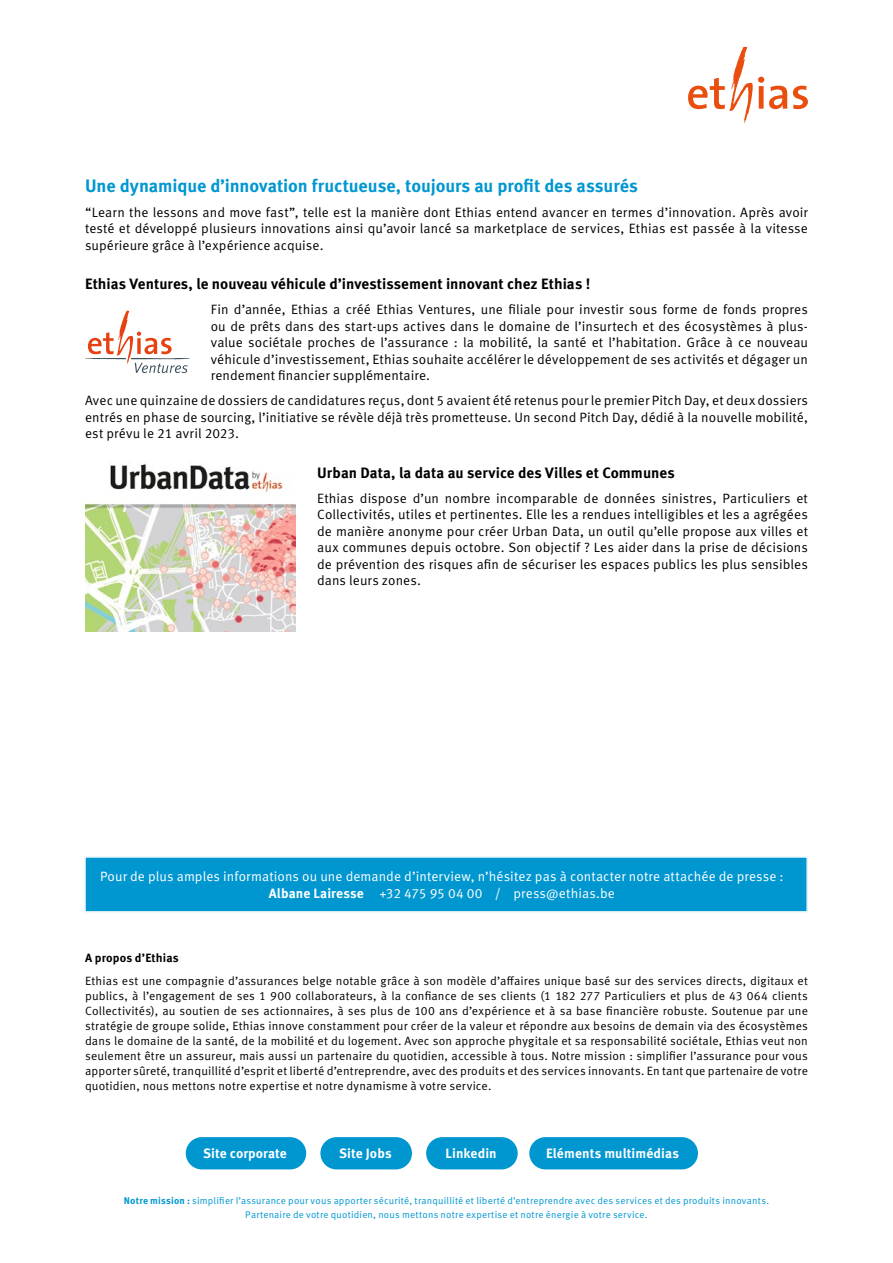
<style>
.page{position:relative;width:893px;height:1263px;background:#fff}
.page>*{position:absolute;margin:0;border:0;box-sizing:border-box;transform-origin:0 0}
.t1{font:700 18px "Meta Pro";letter-spacing:-.005em;color:#0097d1}
.t2{font:700 15px "Meta Pro";color:#000}
.t3{font:13.5px/16.5px "Meta Pro Norm";letter-spacing:.005em;color:#000;text-align:justify}
.t4{font:13.5px/16.5px "Meta Pro Norm";letter-spacing:.005em;color:#fff;text-align:center}
.t5{font:700 13.5px "Meta Pro";letter-spacing:.005em;color:#fff}
.t6{font:12px/15px "Meta Pro Norm";letter-spacing:.015em;color:#000;text-align:justify}
.t7{font:700 12px "Meta Pro";letter-spacing:.01em;color:#000}
.t8{font:9.75px/13.5px "Meta Pro Norm";letter-spacing:.02em;color:#0097d1;text-align:center}
.s1{font-family:"Meta Pro";font-weight:700}
</style>
<div class="page">
<svg style="left:688px;top:47px;width:99px;height:76px"></svg>
<svg style="left:793px;top:86px;width:15px;height:23px"></svg>
<img style="left:85px;top:464px;width:211px;height:167px">
<svg style="left:85px;top:311px;width:105px;height:62px"></svg>
<div style="left:85px;top:857px;width:722px;height:55px;background:#0097d1"></div>
<div style="left:84px;top:856px;width:724px;height:56px;border:2px solid #e9f5fc"></div>
<div style="left:186px;top:1137px;width:120px;height:32px;background:#0097d1;border-radius:16px"></div>
<div style="left:320px;top:1137px;width:92px;height:32px;background:#0097d1;border-radius:16px"></div>
<div style="left:426px;top:1137px;width:92px;height:32px;background:#0097d1;border-radius:16px"></div>
<div style="left:529px;top:1137px;width:169px;height:32px;background:#0097d1;border-radius:16px"></div>
<h1 class="t1" style="left:85px;top:172px;width:554px">Une dynamique d’innovation fructueuse, toujours au profit des assurés</h1>
<p class="t3" style="left:85px;top:203px;width:724px">“Learn the lessons and move fast”, telle est la manière dont Ethias entend avancer en termes d’innovation. Après avoir testé et développé plusieurs innovations ainsi qu’avoir lancé sa marketplace de services, Ethias est passée à la vitesse supérieure grâce à l’expérience acquise.</p>
<p class="t2" style="left:85px;top:272px;width:507px">Ethias Ventures, le nouveau véhicule d’investissement innovant chez Ethias !</p>
<p class="t3" style="left:211px;top:300px;width:599px">Fin d’année, Ethias a créé Ethias Ventures, une filiale pour investir sous forme de fonds propres ou de prêts dans des start-ups actives dans le domaine de l’insurtech et des écosystèmes à plus&shy;value sociétale proches de l’assurance : la mobilité, la santé et l’habitation. Grâce à ce nouveau véhicule d’investissement, Ethias souhaite accélérer le développement de ses activités et dégager un rendement financier supplémentaire.</p>
<p class="t3" style="left:85px;top:391px;width:724px">Avec une quinzaine de dossiers de candidatures reçus, dont 5 avaient été retenus pour le premier Pitch Day, et deux dossiers entrés en phase de sourcing, l’initiative se révèle déjà très prometteuse. Un second Pitch Day, dédié à la nouvelle mobilité, est prévu le 21 avril 2023.</p>
<p class="t2" style="left:317px;top:461px;width:359px">Urban Data, la data au service des Villes et Communes</p>
<p class="t3" style="left:317px;top:489px;width:492px">Ethias dispose d’un nombre incomparable de données sinistres, Particuliers et Collectivités, utiles et pertinentes. Elle les a rendues intelligibles et les a agrégées de manière anonyme pour créer Urban Data, un outil qu’elle propose aux villes et aux communes depuis octobre. Son objectif ? Les aider dans la prise de décisions de prévention des risques afin de sécuriser les espaces publics les plus sensibles dans leurs zones.</p>
<p class="t4" style="left:100px;top:867px;width:685px">Pour de plus amples informations ou une demande d’interview, n’hésitez pas à contacter notre attachée de presse :<br><span class="s1">Albane Lairesse</span> +32 475 95 04 00 / press@ethias.be</p>
<p class="t7" style="left:85px;top:948px;width:95px">A propos d’Ethias</p>
<p class="t6" style="left:85px;top:973px;width:724px">Ethias est une compagnie d’assurances belge notable grâce à son modèle d’affaires unique basé sur des services directs, digitaux et publics, à l’engagement de ses 1 900 collaborateurs, à la confiance de ses clients (1 182 277 Particuliers et plus de 43 064 clients Collectivités), au soutien de ses actionnaires, à ses plus de 100 ans d’expérience et à sa base financière robuste. Soutenue par une stratégie de groupe solide, Ethias innove constamment pour créer de la valeur et répondre aux besoins de demain via des écosystèmes dans le domaine de la santé, de la mobilité et du logement. Avec son approche phygitale et sa responsabilité sociétale, Ethias veut non seulement être un assureur, mais aussi un partenaire du quotidien, accessible à tous. Notre mission : simplifier l’assurance pour vous apporter sûreté, tranquillité d’esprit et liberté d’entreprendre, avec des produits et des services innovants. En tant que partenaire de votre quotidien, nous mettons notre expertise et notre dynamisme à votre service.</p>
<p class="t5" style="left:203px;top:1143px;width:85px">Site corporate</p>
<p class="t5" style="left:339px;top:1143px;width:54px">Site Jobs</p>
<p class="t5" style="left:446px;top:1143px;width:53px">Linkedin</p>
<p class="t5" style="left:546px;top:1143px;width:134px">Eléments multimédias</p>
<p class="t8" style="left:124px;top:1193px;width:647px"><span class="s1">Notre mission :</span> simplifier l’assurance pour vous apporter sécurité, tranquillité et liberté d’entreprendre avec des services et des produits innovants.<br>Partenaire de votre quotidien, nous mettons notre expertise et notre énergie à votre service.</p>
</div>
